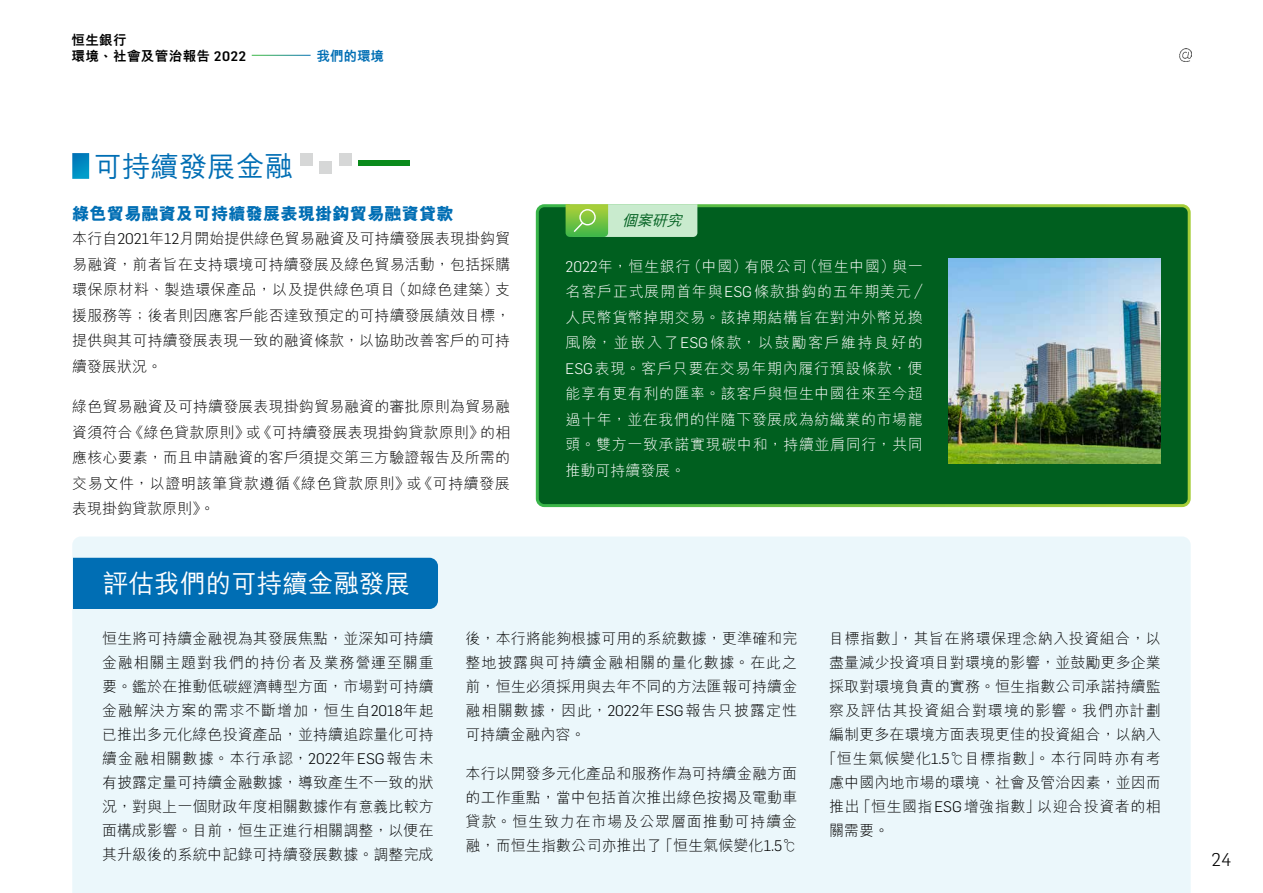
<style>
.page{position:relative;width:1263px;height:893px;background:#fff}
.page>*{position:absolute;margin:0;border:0;box-sizing:border-box;transform-origin:0 0}
.t1{font:500 28.5px "M Hei HK";color:#006eb4}
.Header__H3{font:500 25.65px "M Hei HK";color:#fff}
.t2{font:300 18px "Flama";color:#000}
.Subhead_4__H5{font:800 17.25px "M Hei HK";letter-spacing:.005em;color:#006eb4}
.Body_Text{font:300 15px/24px "M Hei HK";letter-spacing:.005em;color:#000;text-align:justify}
.Body_Text-2{font:300 15px/25.5px "M Hei HK";letter-spacing:.045em;color:#fff}
.Body_Text-3{font:300 15px "M Hei HK";letter-spacing:.035em;color:#000}
.Body_Text-4{font:300 15px "M Hei HK";letter-spacing:.06em;color:#000}
.Subhead_6{font:italic 500 15px "M Hei HK";color:#005f1f}
.t3{font:800 13.5px/16.2px "M Hei HK";letter-spacing:.03em;color:#000}
.t4{font:800 13.5px "M Hei HK";color:#006eb4}
.s1{font-family:"Flama";font-weight:500}
.s2{font-family:"Flama"}
</style>
<div class="page">
<div style="left:537px;top:206px;width:652px;height:300px;background:#005f1f;border-radius:7px"></div>
<div style="left:536px;top:204px;width:655px;height:303px;border:3px solid #fff;border-radius:7px"></div>
<svg style="left:566px;top:204px;width:131px;height:33px;background:#b0dfa3"></svg>
<div style="left:72px;top:537px;width:1119px;height:356px;background:#ebf7fb"></div>
<svg style="left:72px;top:153px;width:17px;height:26px"></svg>
<div style="left:73px;top:558px;width:365px;height:51px;background:#006eb4"></div>
<img style="left:948px;top:258px;width:213px;height:205px">
<div style="left:359px;top:161px;width:51px;height:5px;background:#0a8a1b"></div>
<div style="left:300px;top:153px;width:13px;height:13px;background:#d6d7d7"></div>
<div style="left:339px;top:153px;width:13px;height:13px;background:#d6d7d7"></div>
<div style="left:320px;top:161px;width:12px;height:12px;background:#d6d7d7"></div>
<svg style="left:1180px;top:49px;width:12px;height:12px"></svg>
<p class="t3" style="left:71px;top:31px;width:176px">恒生銀行<br>環境、社會及管治報告 <span class="s1">2022</span></p>
<p class="t4" style="left:317px;top:49px;width:69px">我們的環境</p>
<h1 class="t1" style="left:94px;top:146px;width:201px">可持續發展金融</h1>
<h5 class="Subhead_4__H5" style="left:72px;top:204px;width:383px">綠色貿易融資及可持續發展表現掛鈎貿易融資貸款</h5>
<p class="Body_Text" style="left:72px;top:226px;width:440px;line-height:25.5px">本行自<span class="s2">2021</span>年<span class="s2">12</span>月開始提供綠色貿易融資及可持續發展表現掛鈎貿易融資，前者旨在支持環境可持續發展及綠色貿易活動，包括採購環保原材料、製造環保產品，以及提供綠色項目（如綠色建築）支援服務等；後者則因應客戶能否達致預定的可持續發展績效目標，提供與其可持續發展表現一致的融資條款，以協助改善客戶的可持續發展狀況。</p>
<p class="Body_Text" style="left:72px;top:394px;width:440px;line-height:25.5px">綠色貿易融資及可持續發展表現掛鈎貿易融資的審批原則為貿易融資須符合《綠色貸款原則》或《可持續發展表現掛鈎貸款原則》的相應核心要素，而且申請融資的客戶須提交第三方驗證報告及所需的交易文件，以證明該筆貸款遵循《綠色貸款原則》或《可持續發展表現掛鈎貸款原則》。</p>
<p class="Subhead_6" style="left:622px;top:210px;width:67px">個案研究</p>
<p class="Body_Text-2" style="left:566px;top:253px;width:366px"><span class="s2">2022</span>年，恒生銀行（中國）有限公司（恒生中國）與一名客戶正式展開首年與<span class="s2">ESG</span>條款掛鈎的五年期美元／人民幣貨幣掉期交易。該掉期結構旨在對沖外幣兌換風險，並嵌入了<span class="s2">ESG</span>條款，以鼓勵客戶維持良好的<br><span class="s2">ESG</span>表現。客戶只要在交易年期內履行預設條款，便能享有更有利的匯率。該客戶與恒生中國往來至今超過十年，並在我們的伴隨下發展成為紡織業的市場龍頭。雙方一致承諾實現碳中和，持續並肩同行，共同推動可持續發展。</p>
<h3 class="Header__H3" style="left:103px;top:564px;width:309px">評估我們的可持續金融發展</h3>
<p class="Body_Text" style="left:102px;top:626px;width:333px">恒生將可持續金融視為其發展焦點，並深知可持續金融相關主題對我們的持份者及業務營運至關重要。鑑於在推動低碳經濟轉型方面，市場對可持續金融解決方案的需求不斷增加，恒生自<span class="s2">2018</span>年起已推出多元化綠色投資產品，並持續追踪量化可持續金融相關數據。本行承認，<span class="s2">2022</span>年<span class="s2">ESG</span>報告未有披露定量可持續金融數據，導致產生不一致的狀況，對與上一個財政年度相關數據作有意義比較方面構成影響。目前，恒生正進行相關調整，以便在其升級後的系統中記錄可持續發展數據。調整完成</p>
<p class="Body_Text" style="left:466px;top:626px;width:333px">後，本行將能夠根據可用的系統數據，更準確和完整地披露與可持續金融相關的量化數據。在此之前，恒生必須採用與去年不同的方法匯報可持續金融相關數據，因此，<span class="s2">2022</span>年<span class="s2">ESG</span>報告只披露定性可持續金融內容。</p>
<p class="Body_Text" style="left:466px;top:761px;width:333px">本行以開發多元化產品和服務作為可持續金融方面的工作重點，當中包括首次推出綠色按揭及電動車貸款。恒生致力在市場及公眾層面推動可持續金融，而恒生指數公司亦推出了「恒生氣候變化<span class="s2">1.5</span>℃</p>
<p class="Body_Text-3" style="left:829px;top:630px;width:333px">目標指數」，其旨在將環保理念納入投資組合，以</p>
<p class="Body_Text" style="left:829px;top:650px;width:333px">盡量減少投資項目對環境的影響，並鼓勵更多企業</p>
<p class="Body_Text" style="left:829px;top:674px;width:333px">採取對環境負責的實務。恒生指數公司承諾持續監</p>
<p class="Body_Text-4" style="left:829px;top:702px;width:333px">察及評估其投資組合對環境的影響。我們亦計劃</p>
<p class="Body_Text" style="left:829px;top:722px;width:333px">編制更多在環境方面表現更佳的投資組合，以納入</p>
<p class="Body_Text-4" style="left:822px;top:750px;width:341px">「恒生氣候變化<span class="s2">1.5</span>℃目標指數」。本行同時亦有考</p>
<p class="Body_Text" style="left:829px;top:770px;width:333px">慮中國內地市場的環境、社會及管治因素，並因而</p>
<p class="Body_Text-3" style="left:829px;top:798px;width:333px">推出「恒生國指<span class="s2">ESG</span>增強指數」以迎合投資者的相</p>
<p class="Body_Text" style="left:829px;top:818px;width:61px">關需要。</p>
<p class="t2" style="left:1211px;top:847px;width:21px">24</p>
</div>
